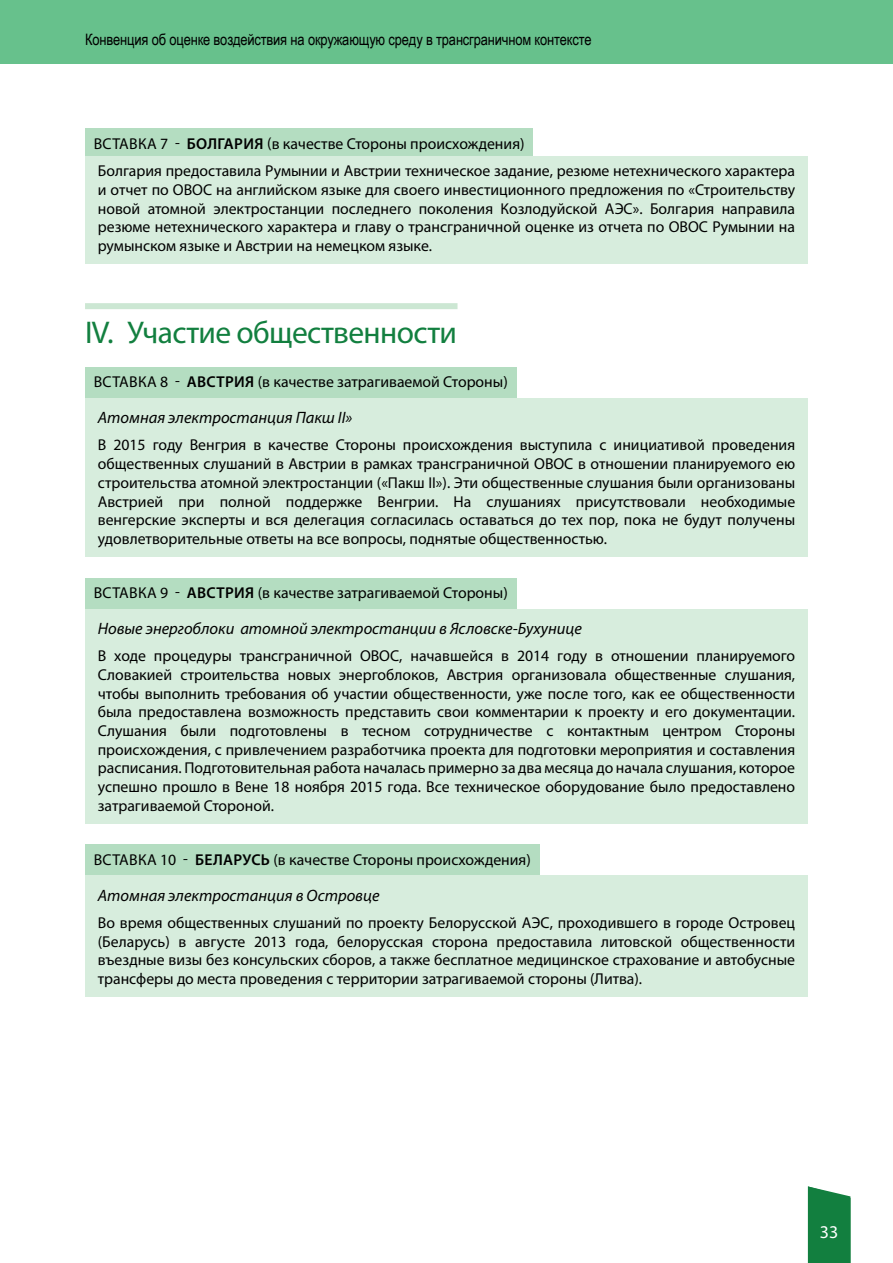
<style>
.page{position:relative;width:893px;height:1263px;background:#fff}
.page>*{position:absolute;margin:0;border:0;box-sizing:border-box;transform-origin:0 0}
.t1{font:31.5px "Myriad Pro";letter-spacing:-.02em;color:#127f3f}
.t2{font:18px "Myriad Pro";color:#fff}
.t3{font:italic 16.5px "Myriad Pro";color:#000}
.t4{font:15.75px/18.8px "Myriad Pro";color:#000;text-align:justify}
.t5{font:15.75px "Arial Narrow";letter-spacing:-.01em;color:#000}
.s1{font-weight:600}
</style>
<div class="page">
<div style="left:0;top:0;width:893px;height:64px;background:#67c18c"></div>
<hr style="left:0;top:0;width:1px;height:64px;background:#127f3f">
<svg style="left:808px;top:1186px;width:42px;height:77px;background:#22874c"></svg>
<div style="left:85px;top:129px;width:448px;height:32px;background:#b4ddc1"></div>
<div style="left:85px;top:156px;width:723px;height:108px;background:#d7eddd"></div>
<div style="left:85px;top:303px;width:372px;height:6px;background:#cce7d3"></div>
<div style="left:85px;top:367px;width:431px;height:33px;background:#b4ddc1"></div>
<div style="left:85px;top:398px;width:723px;height:38px;background:#d7eddd"></div>
<div style="left:85px;top:430px;width:723px;height:127px;background:#d7eddd"></div>
<div style="left:85px;top:578px;width:431px;height:32px;background:#b4ddc1"></div>
<div style="left:85px;top:609px;width:723px;height:37px;background:#d7eddd"></div>
<div style="left:85px;top:641px;width:723px;height:182px;background:#d7eddd"></div>
<div style="left:85px;top:844px;width:454px;height:33px;background:#b4ddc1"></div>
<div style="left:85px;top:875px;width:723px;height:38px;background:#d7eddd"></div>
<div style="left:85px;top:907px;width:723px;height:89px;background:#d7eddd"></div>
<p class="t5" style="left:85px;top:28px;width:508px">Конвенция об оценке воздействия на окружающую среду в трансграничном контексте</p>
<p class="t4" style="left:94px;top:130px;width:703px;line-height:27.3px">ВСТАВКА 7 - <span class="s1">БОЛГАРИЯ</span> (в качестве Стороны происхождения)<br>Болгария предоставила Румынии и Австрии техническое задание, резюме нетехнического характера</p>
<p class="t4" style="left:98px;top:180px;width:699px">и отчет по ОВОС на английском языке для своего инвестиционного предложения по «Строительству новой атомной электростанции последнего поколения Козлодуйской АЭС». Болгария направила резюме нетехнического характера и главу о трансграничной оценке из отчета по ОВОС Румынии на румынском языке и Австрии на немецком языке.</p>
<h1 class="t1" style="left:85px;top:313px;width:373px">IV. Участие общественности</h1>
<p class="t4" style="left:94px;top:373px;width:416px">ВСТАВКА 8 - <span class="s1">АВСТРИЯ</span> (в качестве затрагиваемой Стороны)</p>
<p class="t3" style="left:98px;top:407px;width:256px">Aтомная электростанция Пакш II»</p>
<p class="t4" style="left:98px;top:436px;width:699px">В 2015 году Венгрия в качестве Стороны происхождения выступила с инициативой проведения общественных слушаний в Австрии в рамках трансграничной ОВОС в отношении планируемого ею строительства атомной электростанции («Пакш II»). Эти общественные слушания были организованы Австрией при полной поддержке Венгрии. На слушаниях присутствовали необходимые венгерские эксперты и вся делегация согласилась оставаться до тех пор, пока не будут получены удовлетворительные ответы на все вопросы, поднятые общественностью.</p>
<p class="t4" style="left:94px;top:583px;width:416px">ВСТАВКА 9 - <span class="s1">АВСТРИЯ</span> (в качестве затрагиваемой Стороны)</p>
<p class="t3" style="left:98px;top:618px;width:486px">Новые энергоблоки атомной электростанции в Ясловске-Бухунице</p>
<p class="t4" style="left:98px;top:646px;width:699px">В ходе процедуры трансграничной ОВОС, начавшейся в 2014 году в отношении планируемого Словакией строительства новых энергоблоков, Австрия организовала общественные слушания, чтобы выполнить требования об участии общественности, уже после того, как ее общественности была предоставлена возможность представить свои комментарии к проекту и его документации.<br>Слушания были подготовлены в тесном сотрудничестве с контактным центром Стороны происхождения, с привлечением разработчика проекта для подготовки мероприятия и составления расписания. Подготовительная работа началась примерно за два месяца до начала слушания, которое успешно прошло в Вене 18 ноября 2015 года. Все техническое оборудование было предоставлено затрагиваемой Стороной.</p>
<p class="t4" style="left:94px;top:850px;width:439px">ВСТАВКА 10 - <span class="s1">БЕЛАРУСЬ</span> (в качестве Стороны происхождения)</p>
<p class="t3" style="left:98px;top:885px;width:283px">Aтомная электростанция в Островце</p>
<p class="t4" style="left:98px;top:913px;width:699px">Во время общественных слушаний по проекту Белорусской АЭС, проходившего в городе Островец (Беларусь) в августе 2013 года, белорусская сторона предоставила литовской общественности въездные визы без консульских сборов, а также бесплатное медицинское страхование и автобусные трансферы до места проведения с территории затрагиваемой стороны (Литва).</p>
<p class="t2" style="left:820px;top:1221px;width:20px">33</p>
</div>
